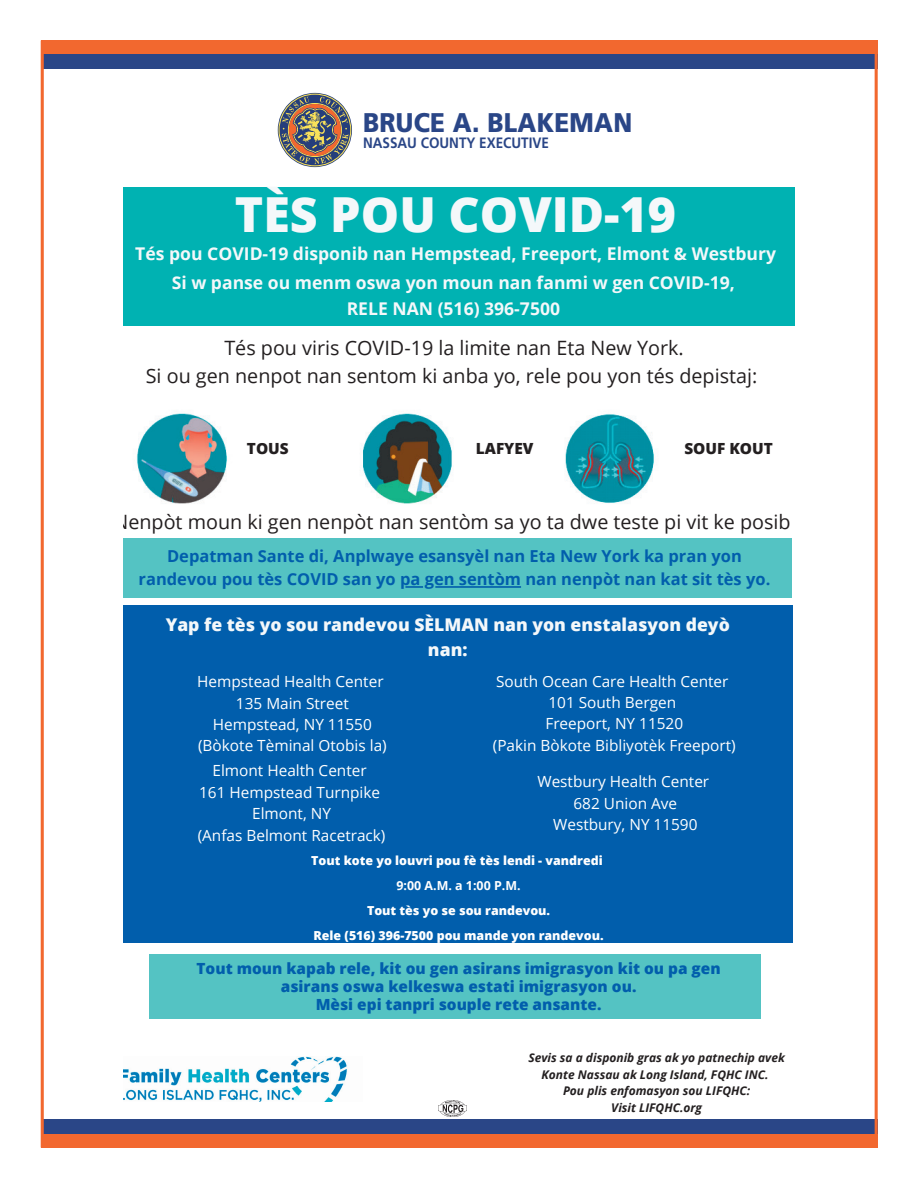
<style>
.page{position:relative;width:918px;height:1188px;background:#fff}
.page>*{position:absolute;margin:0;border:0;box-sizing:border-box;transform-origin:0 0}
.t1{font:800 48.3px "Open Sans";color:#f4f8fa}
.t2{font:900 27px "Frutiger";letter-spacing:.01em;color:#2a4687;scale:.9 1}
.t3{font:19.8px/27.6px "Open Sans";color:#231f20;text-align:center}
.t4{font:700 17.55px/28.3px "Open Sans";color:#f4f8fa;text-align:center}
.t5{font:800 17.55px/24.3px "Open Sans";color:#f4f8fa;text-align:center}
.t6{font:700 16.5px/23.1px "Open Sans";color:#015eac;text-align:center}
.t7{font:15.3px/21.3px "Open Sans";color:#fff;text-align:center}
.t8{font:800 15.3px/17.9px "Open Sans";color:#015eac;text-align:center}
.t9{font:800 15.3px "Open Sans";color:#231f20}
.t10{font:700 15px "Frutiger";color:#2a4687;scale:.9 1}
.t11{font:600 14.55px "Source Sans Pro";color:#2a4687}
.t12{font:800 12.45px/24.8px "Open Sans";color:#fff;text-align:center}
.t13{font:italic 700 12px/16.5px "Open Sans";color:#231f20;text-align:center}
.s1{font-weight:700}
</style>
<div class="page">
<div style="left:41px;top:40px;width:837px;height:15px;background:#f2682f"></div>
<div style="left:41px;top:55px;width:837px;height:14px;background:#2a4687"></div>
<div style="left:41px;top:1133px;width:837px;height:15px;background:#f2682f"></div>
<div style="left:41px;top:1119px;width:837px;height:14px;background:#2a4687"></div>
<svg style="left:278px;top:93px;width:74px;height:74px"></svg>
<div style="left:123px;top:187px;width:672px;height:139px;background:#00b2b2"></div>
<div style="left:123px;top:605px;width:670px;height:338px;background:#015eac"></div>
<img style="left:123px;top:1057px;width:224px;height:44px">
<div style="left:149px;top:954px;width:611px;height:65px;background:#54c3c3"></div>
<img style="left:137px;top:413px;width:517px;height:91px">
<div style="left:237px;top:448px;width:109px;height:62px;background:#fff"></div>
<div style="left:462px;top:448px;width:89px;height:62px;background:#fff"></div>
<div style="left:123px;top:538px;width:669px;height:60px;background:#54c3c3"></div>
<hr style="left:435px;top:586px;width:86px;height:2px;background:#015eac">
<svg style="left:405px;top:586px;width:18px;height:2px"></svg>
<img style="left:438px;top:1101px;width:28px;height:16px">
<p class="t2" style="left:363px;top:106px;width:301px">BRUCE A. BLAKEMAN</p>
<p class="t10" style="left:363px;top:134px;width:208px">NASSAU COUNTY EXECUTIVE</p>
<p class="t11" style="left:397px;top:109px;width:178px">NASSAU COUNTY EXECUTIVE</p>
<p class="t1" style="left:235px;top:178px;width:443px">TÈS POU COVID-19</p>
<p class="t4" style="left:135px;top:239px;width:642px">Tés pou COVID-19 disponib nan Hempstead, Freeport, Elmont &amp; Westbury<br>Si w panse ou menm oswa yon moun nan fanmi w gen COVID-19,</p>
<p class="t4" style="left:347px;top:294px;width:215px">RELE NAN (516) 396-7500</p>
<p class="t3" style="left:146px;top:334px;width:613px">Tés pou viris COVID-19 la limite nan Eta New York.<br>Si ou gen nenpot nan sentom ki anba yo, rele pou yon tés depistaj:</p>
<p class="t9" style="left:247px;top:437px;width:43px">TOUS</p>
<p class="t9" style="left:476px;top:437px;width:59px">LAFYEV</p>
<p class="t9" style="left:684px;top:437px;width:90px">SOUF KOUT</p>
<p class="t3" style="left:113px;top:508px;width:679px">Nenpòt moun ki gen nenpòt nan sentòm sa yo ta dwe teste pi vit ke posib</p>
<p class="t6" style="left:139px;top:544px;width:633px">Depatman Sante di, Anplwaye esansyèl nan Eta New York ka pran yon randevou pou tès COVID san yo pa gen sentòm nan nenpòt nan kat sit tès yo.</p>
<p class="t5" style="left:166px;top:612px;width:566px">Yap fe tès yo sou randevou SÈLMAN nan yon enstalasyon deyò nan:</p>
<p class="t7" style="left:493px;top:671px;width:244px">South Ocean Care Health Center<br>101 South Bergen<br>Freeport, NY 11520<br>(Pakin Bòkote Bibliyotèk Freeport)</p>
<p class="t7" style="left:197px;top:670px;width:191px">Hempstead Health Center<br>135 Main Street<br>Hempstead, NY 11550 (Bòkote Tèminal Otobis la)</p>
<p class="t7" style="left:198px;top:760px;width:189px">Elmont Health Center<br>161 Hempstead Turnpike<br>Elmont, NY<br>(Anfas Belmont Racetrack)</p>
<p class="t7" style="left:537px;top:771px;width:173px">Westbury Health Center<br>682 Union Ave<br>Westbury, NY 11590</p>
<p class="t12" style="left:311px;top:848px;width:294px">Tout kote yo louvri pou fè tès lendi - vandredi <span class="s1">9:00 A.M. a 1:00 P.M.<br></span>Tout tès yo se sou randevou.<br>Rele (516) 396-7500 pou mande yon randevou.</p>
<p class="t8" style="left:197px;top:959px;width:526px">Tout moun kapab rele, kit ou gen asirans imigrasyon kit ou pa gen asirans oswa kelkeswa estati imigrasyon ou.<br>Mèsi epi tanpri souple rete ansante.</p>
<p class="t13" style="left:528px;top:1049px;width:258px">Sevis sa a disponib gras ak yo patnechip avek<br>Konte Nassau ak Long Island, FQHC INC.<br>Pou plis enfomasyon sou LIFQHC:<br>Visit LIFQHC.org</p>
</div>
